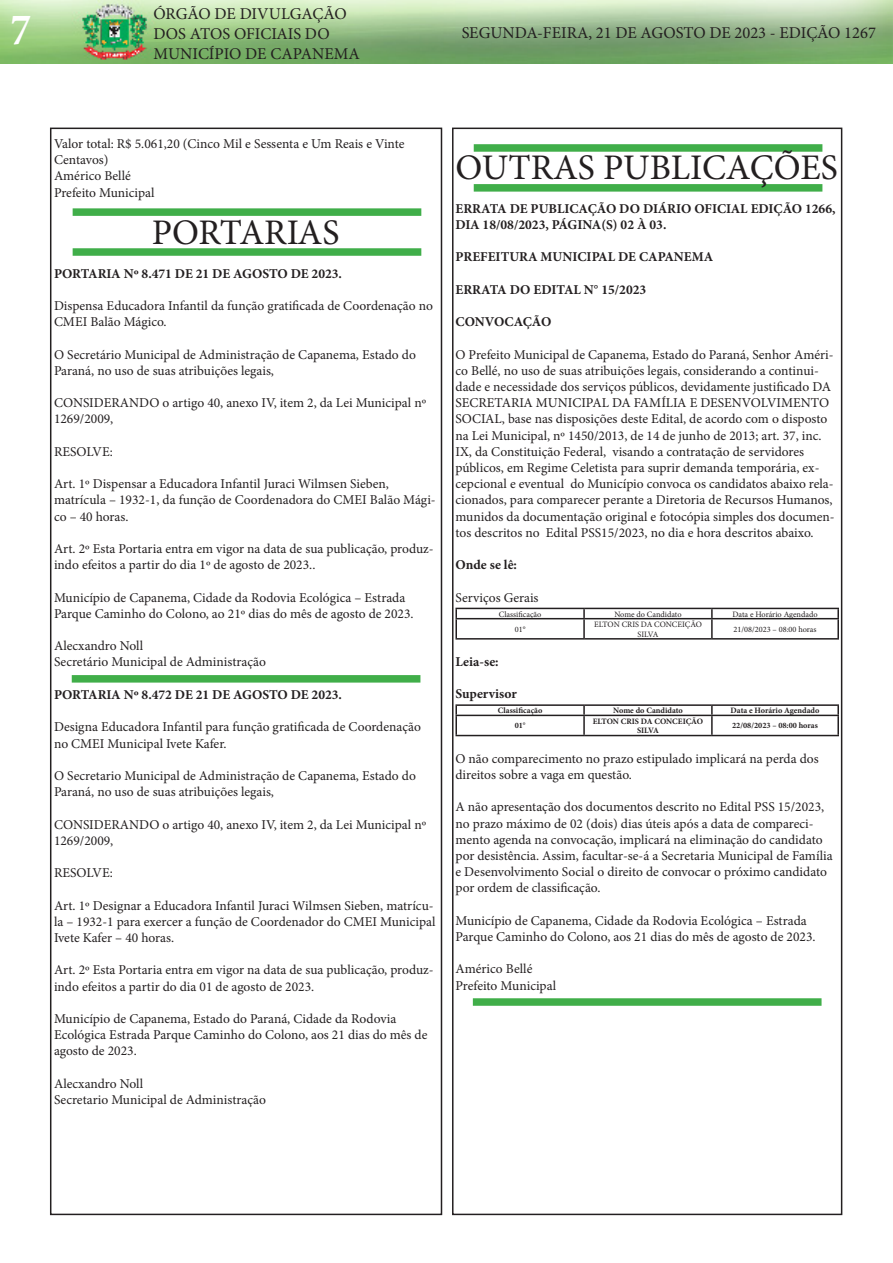
<style>
.page{position:relative;width:893px;height:1263px;background:#fff}
.page>*{position:absolute;margin:0;border:0;box-sizing:border-box;transform-origin:0 0}
.t1{font:700 condensed 45px "Minion Pro";color:#fff}
.t2{font:36px "Minion Pro";color:#231f20}
.t3{font:16.5px/19.8px "Minion Pro";color:#231f20}
.t4{font:13.5px/16.2px "Minion Pro";color:#231f20}
.t5{font:700 13.5px/16.2px "Minion Pro";color:#231f20}
.t6{font:8.25px/9.9px "Minion Pro";color:#231f20;text-align:center}
.t7{font:700 8.25px/9.9px "Minion Pro";color:#231f20;text-align:center}
</style>
<div class="page">
<div style="left:50px;top:128px;width:392px;height:1087px;border:2px solid #231f20"></div>
<img style="left:0;top:0;width:893px;height:64px">
<div style="left:452px;top:128px;width:390px;height:1087px;border:2px solid #231f20"></div>
<hr style="left:455px;top:608px;width:129px;height:1px;background:#231f20">
<hr style="left:584px;top:608px;width:128px;height:1px;background:#231f20">
<hr style="left:712px;top:608px;width:127px;height:1px;background:#231f20">
<hr style="left:455px;top:618px;width:129px;height:1px;background:#231f20">
<svg style="left:455px;top:609px;width:2px;height:29px"></svg>
<hr style="left:584px;top:618px;width:128px;height:1px;background:#231f20">
<svg style="left:583px;top:609px;width:2px;height:29px"></svg>
<hr style="left:712px;top:618px;width:127px;height:1px;background:#231f20">
<svg style="left:711px;top:609px;width:2px;height:29px"></svg>
<svg style="left:837px;top:609px;width:2px;height:29px"></svg>
<hr style="left:455px;top:638px;width:129px;height:2px;background:#231f20">
<hr style="left:584px;top:638px;width:128px;height:2px;background:#231f20">
<hr style="left:712px;top:638px;width:127px;height:2px;background:#231f20">
<hr style="left:455px;top:704px;width:129px;height:2px;background:#231f20">
<hr style="left:584px;top:704px;width:128px;height:2px;background:#231f20">
<hr style="left:712px;top:704px;width:127px;height:2px;background:#231f20">
<hr style="left:455px;top:715px;width:129px;height:1px;background:#231f20">
<svg style="left:455px;top:706px;width:2px;height:29px"></svg>
<hr style="left:584px;top:715px;width:128px;height:1px;background:#231f20">
<svg style="left:583px;top:706px;width:2px;height:29px"></svg>
<hr style="left:712px;top:715px;width:127px;height:1px;background:#231f20">
<svg style="left:711px;top:706px;width:2px;height:29px"></svg>
<svg style="left:837px;top:706px;width:2px;height:29px"></svg>
<hr style="left:455px;top:735px;width:129px;height:1px;background:#231f20">
<hr style="left:584px;top:735px;width:128px;height:1px;background:#231f20">
<hr style="left:712px;top:735px;width:127px;height:1px;background:#231f20">
<div style="left:73px;top:208px;width:348px;height:8px;background:#40ae49"></div>
<div style="left:73px;top:248px;width:348px;height:8px;background:#40ae49"></div>
<div style="left:72px;top:675px;width:348px;height:8px;background:#40ae49"></div>
<div style="left:474px;top:144px;width:348px;height:8px;background:#40ae49"></div>
<div style="left:474px;top:184px;width:348px;height:8px;background:#40ae49"></div>
<div style="left:473px;top:998px;width:348px;height:8px;background:#40ae49"></div>
<h1 class="t1" style="left:11px;top:-1px;width:22px">7</h1>
<p class="t3" style="left:153px;top:4px;width:208px">ÓRGÃO DE DIVULGAÇÃO<br>DOS ATOS OFICIAIS DO<br>MUNICÍPIO DE CAPANEMA</p>
<p class="t3" style="left:462px;top:23px;width:416px">SEGUNDA-FEIRA, 21 DE AGOSTO DE 2023 - EDIÇÃO 1267</p>
<p class="t4" style="left:54px;top:136px;width:352px">Valor total: R$ 5.061,20 (Cinco Mil e Sessenta e Um Reais e Vinte<br>Centavos)</p>
<p class="t4" style="left:54px;top:168px;width:78px">Américo Bellé</p>
<p class="t4" style="left:54px;top:184px;width:102px">Prefeito Municipal</p>
<p class="t2" style="left:152px;top:208px;width:189px">PORTARIAS</p>
<p class="t5" style="left:54px;top:265px;width:290px">PORTARIA Nº 8.471 DE 21 DE AGOSTO DE 2023.</p>
<p class="t4" style="left:54px;top:298px;width:380px">Dispensa Educadora Infantil da função gratificada de Coordenação no<br>CMEI Balão Mágico.</p>
<p class="t4" style="left:54px;top:346px;width:363px">O Secretário Municipal de Administração de Capanema, Estado do<br>Paraná, no uso de suas atribuições legais,</p>
<p class="t4" style="left:54px;top:395px;width:374px">CONSIDERANDO o artigo 40, anexo IV, item 2, da Lei Municipal nº<br>1269/2009,</p>
<p class="t4" style="left:54px;top:443px;width:60px">RESOLVE:</p>
<p class="t4" style="left:54px;top:476px;width:383px">Art. 1º Dispensar a Educadora Infantil Juraci Wilmsen Sieben, matrícula – 1932-1, da função de Coordenadora do CMEI Balão Mági&shy;co – 40 horas.</p>
<p class="t4" style="left:54px;top:541px;width:381px">Art. 2º Esta Portaria entra em vigor na data de sua publicação, produz&shy;indo efeitos a partir do dia 1º de agosto de 2023..</p>
<p class="t4" style="left:54px;top:589px;width:361px">Município de Capanema, Cidade da Rodovia Ecológica – Estrada<br>Parque Caminho do Colono, ao 21º dias do mês de agosto de 2023.</p>
<p class="t4" style="left:54px;top:638px;width:91px">Alecxandro Noll</p>
<p class="t4" style="left:54px;top:654px;width:214px">Secretário Municipal de Administração</p>
<p class="t5" style="left:54px;top:686px;width:290px">PORTARIA Nº 8.472 DE 21 DE AGOSTO DE 2023.</p>
<p class="t4" style="left:54px;top:719px;width:368px">Designa Educadora Infantil para função gratificada de Coordenação no CMEI Municipal Ivete Kafer.</p>
<p class="t4" style="left:54px;top:767px;width:363px">O Secretario Municipal de Administração de Capanema, Estado do<br>Paraná, no uso de suas atribuições legais,</p>
<p class="t4" style="left:54px;top:816px;width:374px">CONSIDERANDO o artigo 40, anexo IV, item 2, da Lei Municipal nº<br>1269/2009,</p>
<p class="t4" style="left:54px;top:865px;width:60px">RESOLVE:</p>
<p class="t4" style="left:54px;top:897px;width:383px">Art. 1º Designar a Educadora Infantil Juraci Wilmsen Sieben, matrícu&shy;la – 1932-1 para exercer a função de Coordenador do CMEI Municipal<br>Ivete Kafer – 40 horas.</p>
<p class="t4" style="left:54px;top:962px;width:381px">Art. 2º Esta Portaria entra em vigor na data de sua publicação, produz&shy;indo efeitos a partir do dia 01 de agosto de 2023.</p>
<p class="t4" style="left:54px;top:1010px;width:375px">Município de Capanema, Estado do Paraná, Cidade da Rodovia<br>Ecológica Estrada Parque Caminho do Colono, aos 21 dias do mês de agosto de 2023.</p>
<p class="t4" style="left:54px;top:1075px;width:91px">Alecxandro Noll</p>
<p class="t4" style="left:54px;top:1091px;width:214px">Secretario Municipal de Administração</p>
<p class="t2" style="left:455px;top:144px;width:384px">OUTRAS PUBLICAÇÕES</p>
<p class="t5" style="left:455px;top:200px;width:382px">ERRATA DE PUBLICAÇÃO DO DIÁRIO OFICIAL EDIÇÃO 1266,<br>DIA 18/08/2023, PÁGINA(S) 02 À 03.</p>
<p class="t5" style="left:455px;top:249px;width:259px">PREFEITURA MUNICIPAL DE CAPANEMA</p>
<p class="t5" style="left:455px;top:281px;width:192px">ERRATA DO EDITAL N° 15/2023</p>
<p class="t5" style="left:455px;top:314px;width:97px">CONVOCAÇÃO</p>
<p class="t4" style="left:455px;top:346px;width:381px">O Prefeito Municipal de Capanema, Estado do Paraná, Senhor Améri&shy;co Bellé, no uso de suas atribuições legais, considerando a continui&shy;dade e necessidade dos serviços públicos, devidamente justificado DA SECRETARIA MUNICIPAL DA FAMÍLIA E DESENVOLVIMENTO SOCIAL, base nas disposições deste Edital, de acordo com o disposto na Lei Municipal, nº 1450/2013, de 14 de junho de 2013; art. 37, inc.<br>IX, da Constituição Federal, visando a contratação de servidores públicos, em Regime Celetista para suprir demanda temporária, ex&shy;cepcional e eventual do Município convoca os candidatos abaixo rela&shy;cionados, para comparecer perante a Diretoria de Recursos Humanos, munidos da documentação original e fotocópia simples dos documen&shy;tos descritos no Edital PSS15/2023, no dia e hora descritos abaixo.</p>
<p class="t5" style="left:455px;top:557px;width:63px">Onde se lê:</p>
<p class="t4" style="left:455px;top:589px;width:85px">Serviços Gerais</p>
<p class="t6" style="left:499px;top:609px;width:44px">Classificação</p>
<p class="t6" style="left:614px;top:609px;width:69px">Nome do Candidato</p>
<p class="t6" style="left:732px;top:609px;width:87px">Data e Horário Agendado</p>
<p class="t6" style="left:515px;top:624px;width:12px">01°</p>
<p class="t6" style="left:594px;top:619px;width:109px">ELTON CRIS DA CONCEIÇÃO<br>SILVA</p>
<p class="t6" style="left:734px;top:624px;width:84px">21/08/2023 – 08:00 horas</p>
<p class="t5" style="left:455px;top:653px;width:45px">Leia-se:</p>
<p class="t5" style="left:455px;top:686px;width:63px">Supervisor</p>
<p class="t7" style="left:498px;top:705px;width:46px">Classificação</p>
<p class="t7" style="left:613px;top:705px;width:71px">Nome do Candidato</p>
<p class="t7" style="left:731px;top:705px;width:90px">Data e Horário Agendado</p>
<p class="t7" style="left:515px;top:721px;width:12px">01°</p>
<p class="t7" style="left:593px;top:716px;width:112px">ELTON CRIS DA CONCEIÇÃO<br>SILVA</p>
<p class="t7" style="left:732px;top:721px;width:87px">22/08/2023 – 08:00 horas</p>
<p class="t4" style="left:455px;top:750px;width:365px">O não comparecimento no prazo estipulado implicará na perda dos direitos sobre a vaga em questão.</p>
<p class="t4" style="left:455px;top:799px;width:379px">A não apresentação dos documentos descrito no Edital PSS 15/2023, no prazo máximo de 02 (dois) dias úteis após a data de compareci&shy;mento agenda na convocação, implicará na eliminação do candidato por desistência. Assim, facultar-se-á a Secretaria Municipal de Família e Desenvolvimento Social o direito de convocar o próximo candidato por ordem de classificação.</p>
<p class="t4" style="left:455px;top:912px;width:362px">Município de Capanema, Cidade da Rodovia Ecológica – Estrada<br>Parque Caminho do Colono, aos 21 dias do mês de agosto de 2023.</p>
<p class="t4" style="left:455px;top:961px;width:78px">Américo Bellé</p>
<p class="t4" style="left:455px;top:977px;width:102px">Prefeito Municipal</p>
</div>
